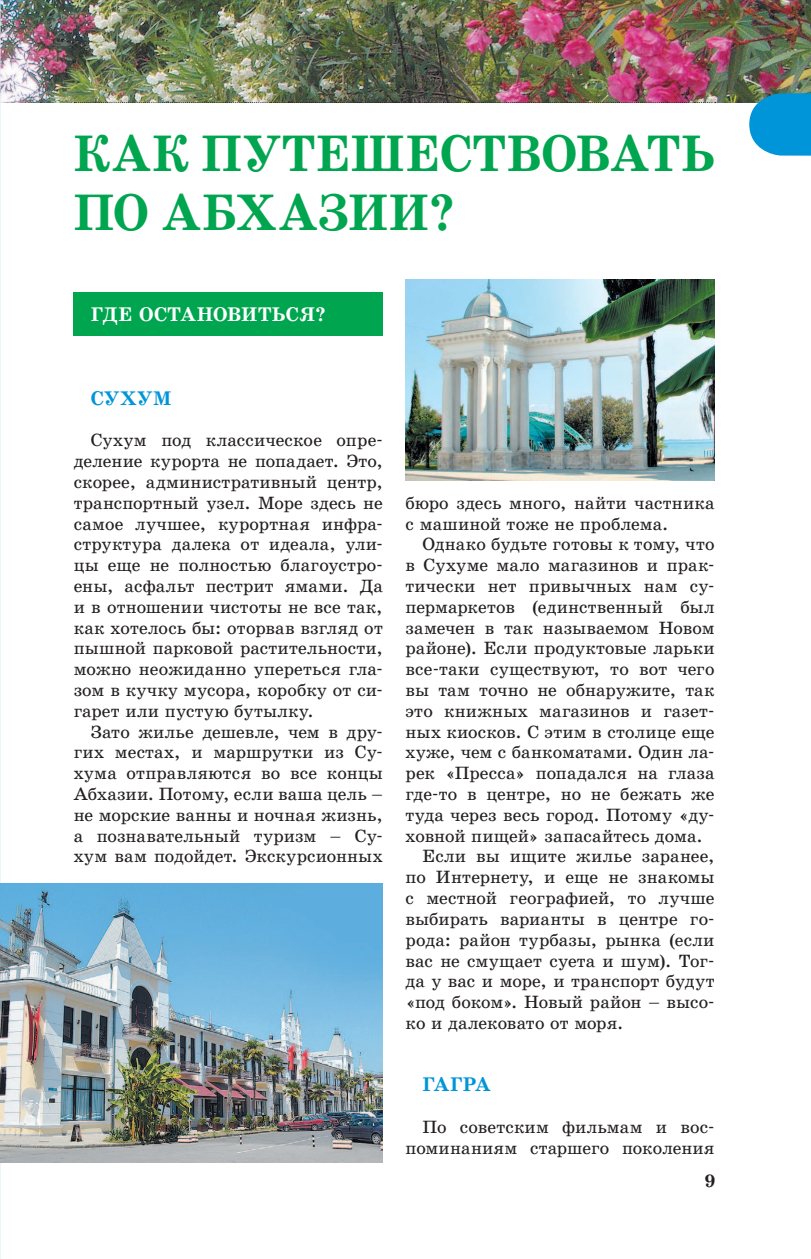
<style>
.page{position:relative;width:811px;height:1259px;background:#fff}
.page>*{position:absolute;margin:0;border:0;box-sizing:border-box;transform-origin:0 0}
.t1{font:700 52px/59px "School";letter-spacing:.005em;color:#00a54f;scale:.95 1}
.t2{font:700 20px "School";letter-spacing:.02em;color:#fff}
.t3{font:700 20px "School";letter-spacing:.02em;color:#0095d9}
.t4{font:18px/20.8px "School";letter-spacing:.005em;color:#231f20;text-align:justify}
.t5{font:700 18px "School";color:#231f20}
</style>
<div class="page">
<img style="left:0;top:0;width:810px;height:103px">
<svg style="left:74px;top:102px;width:642px;height:1px"></svg>
<div style="left:74px;top:292px;width:309px;height:44px;background:#00a54f"></div>
<img style="left:405px;top:280px;width:310px;height:200px">
<img style="left:0;top:883px;width:383px;height:279px">
<svg style="left:749px;top:93px;width:62px;height:63px;background:#189bd5"></svg>
<h1 class="t1" style="left:74px;top:124px;width:676px">КАК ПУТЕШЕСТВОВАТЬ<br>ПО АБХАЗИИ?</h1>
<p class="t2" style="left:91px;top:304px;width:236px">ГДЕ ОСТАНОВИТЬСЯ?</p>
<p class="t3" style="left:91px;top:387px;width:82px">СУХУМ</p>
<p class="t4" style="left:74px;top:430px;width:311px;text-indent:17px">Сухум под классическое опре&shy;деление курорта не попадает. Это, скорее, административный центр, транспортный узел. Море здесь не самое лучшее, курортная инфра&shy;структура далека от идеала, ули&shy;цы еще не полностью благоустро&shy;ены, асфальт пестрит ямами. Да и в отношении чистоты не все так, как хотелось бы: оторвав взгляд от пышной парковой растительности, можно неожиданно упереться гла&shy;зом в кучку мусора, коробку от си&shy;гарет или пустую бутылку.</p>
<p class="t4" style="left:74px;top:722px;width:311px;text-indent:17px">Зато жилье дешевле, чем в дру&shy;гих местах, и маршрутки из Су&shy;хума отправляются во все концы Абхазии. Потому, если ваша цель – не морские ванны и ночная жизнь, а познавательный туризм – Су&shy;хум вам подойдет. Экскурсионных</p>
<p class="t4" style="left:405px;top:493px;width:310px">бюро здесь много, найти частника с машиной тоже не проблема.</p>
<p class="t4" style="left:422px;top:534px;width:293px">Однако будьте готовы к тому, что</p>
<p class="t4" style="left:405px;top:555px;width:310px">в Сухуме мало магазинов и прак-</p>
<p class="t4" style="left:405px;top:576px;width:310px">тически нет привычных нам су-</p>
<p class="t4" style="left:405px;top:597px;width:310px">пермаркетов (единственный был</p>
<p class="t4" style="left:405px;top:618px;width:311px">замечен в так называемом Новом</p>
<p class="t4" style="left:405px;top:638px;width:310px">районе). Если продуктовые ларьки</p>
<p class="t4" style="left:405px;top:659px;width:310px">все-таки существуют, то вот чего</p>
<p class="t4" style="left:405px;top:680px;width:310px">вы там точно не обнаружите, так</p>
<p class="t4" style="left:405px;top:701px;width:310px">это книжных магазинов и газет-</p>
<p class="t4" style="left:405px;top:722px;width:310px">ных киосков. С этим в столице еще</p>
<p class="t4" style="left:405px;top:742px;width:310px">хуже, чем с банкоматами. Один ла-</p>
<p class="t4" style="left:405px;top:763px;width:310px">рек «Пресса» попадался на глаза</p>
<p class="t4" style="left:405px;top:784px;width:310px">где-то в центре, но не бежать же</p>
<p class="t4" style="left:405px;top:805px;width:310px">туда через весь город. Потому «ду-</p>
<p class="t4" style="left:405px;top:826px;width:299px">ховной пищей» запасайтесь дома.</p>
<p class="t4" style="left:422px;top:846px;width:293px">Если вы ищите жилье заранее,</p>
<p class="t4" style="left:405px;top:867px;width:311px">по Интернету, и еще не знакомы</p>
<p class="t4" style="left:405px;top:888px;width:310px">с местной географией, то лучше</p>
<p class="t4" style="left:405px;top:909px;width:310px">выбирать варианты в центре го-</p>
<p class="t4" style="left:405px;top:930px;width:310px">рода: район турбазы, рынка (если</p>
<p class="t4" style="left:405px;top:950px;width:310px">вас не смущает суета и шум). Тог-</p>
<p class="t4" style="left:405px;top:971px;width:310px">да у вас и море, и транспорт будут</p>
<p class="t4" style="left:405px;top:992px;width:310px">«под боком». Новый район – высо-</p>
<p class="t4" style="left:405px;top:1013px;width:219px">ко и далековато от моря.</p>
<p class="t3" style="left:422px;top:1074px;width:70px">ГАГРА</p>
<p class="t4" style="left:405px;top:1117px;width:310px;text-align:right">По советским фильмам и вос&shy;поминаниям старшего поколения</p>
<p class="t5" style="left:705px;top:1171px;width:12px">9</p>
</div>
